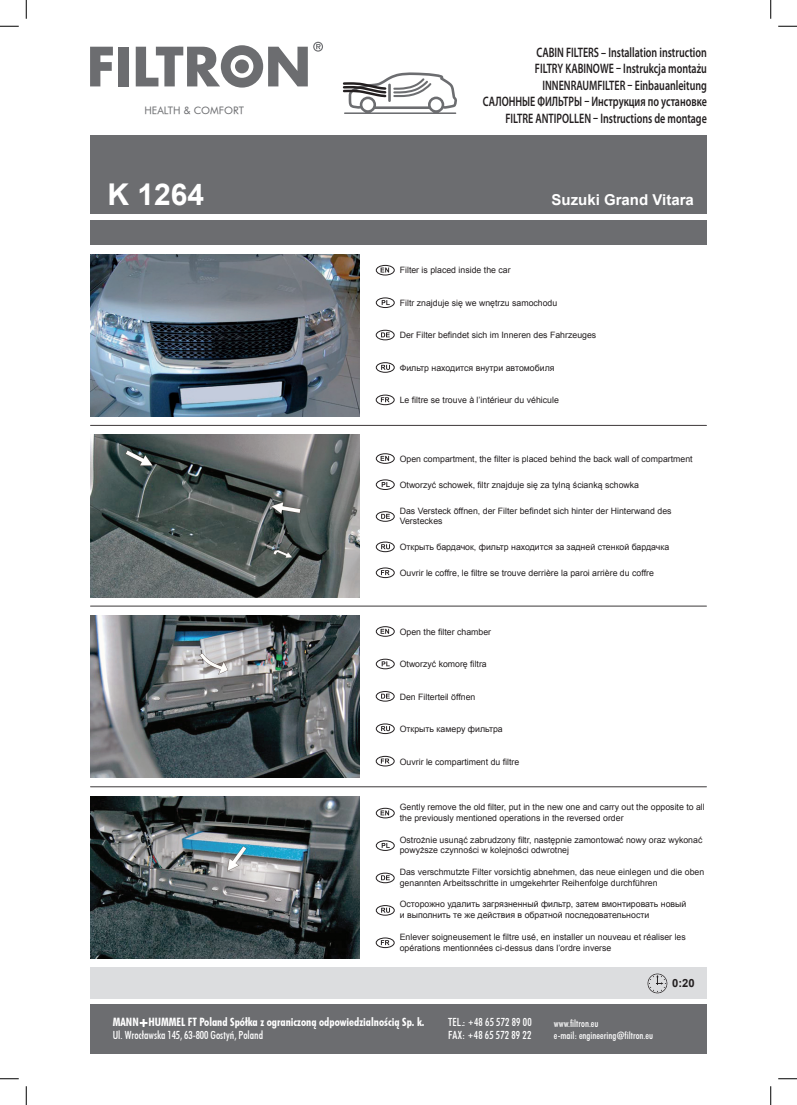
<style>
.page{position:relative;width:797px;height:1105px;background:#fff}
.page>*{position:absolute;margin:0;border:0;box-sizing:border-box;transform-origin:0 0}
.t1{font:700 30px "Arial";color:#fff}
.t2{font:700 15px "Arial";color:#fff}
.t3{font:600 13.75px/16.5px "Myriad Pro";color:#231f20;text-align:right;scale:.73 1}
.t4{font:11.5px "Futura Bd Cn AT";color:#fff}
.t5{font:11.25px/12.5px "Futura Md Cn AT";letter-spacing:.005em;color:#fff}
.t6{font:700 11.25px "Arial";color:#231f20}
.t7{font:10.38px "Futura Bk AT";color:#6c6d70}
.t8{font:10px/12.5px "Futura Md Cn AT";color:#fff}
.t9{font:8.75px/10.9px "Arial";color:#231f20}
.s1{font-family:"Futura Black AT";font-size:7.5px}
.s2{font-family:"Futura X Blk Cn AT";font-size:8.75px}
</style>
<div class="page">
<div style="left:90px;top:967px;width:617px;height:32px;background:#dcdddf"></div>
<div style="left:90px;top:1004px;width:617px;height:50px;background:#6c6d70"></div>
<svg style="left:140px;top:1019px;width:8px;height:8px"></svg>
<svg style="left:90px;top:47px;width:23px;height:39px"></svg>
<div style="left:119px;top:47px;width:10px;height:39px;background:#6c6d70"></div>
<svg style="left:136px;top:42px;width:187px;height:46px"></svg>
<div style="left:90px;top:135px;width:617px;height:79px;background:#6c6d70"></div>
<div style="left:90px;top:220px;width:617px;height:25px;background:#6c6d70"></div>
<svg style="left:343px;top:72px;width:114px;height:42px"></svg>
<hr style="left:90px;top:425px;width:617px;height:1px;background:#231f20">
<hr style="left:90px;top:606px;width:617px;height:1px;background:#231f20">
<hr style="left:90px;top:786px;width:617px;height:1px;background:#231f20">
<svg style="left:647px;top:974px;width:20px;height:19px"></svg>
<svg style="left:380px;top:268px;width:9px;height:4px"></svg>
<div style="left:376px;top:265px;width:18px;height:10px;border:1px solid #231f20;border-radius:50%"></div>
<svg style="left:381px;top:300px;width:9px;height:5px"></svg>
<div style="left:376px;top:298px;width:18px;height:10px;border:1px solid #231f20;border-radius:50%"></div>
<svg style="left:381px;top:332px;width:9px;height:5px"></svg>
<div style="left:376px;top:330px;width:18px;height:10px;border:1px solid #231f20;border-radius:50%"></div>
<svg style="left:381px;top:365px;width:9px;height:5px"></svg>
<div style="left:376px;top:362px;width:18px;height:11px;border:1px solid #231f20;border-radius:50%"></div>
<svg style="left:381px;top:397px;width:8px;height:5px"></svg>
<div style="left:376px;top:395px;width:18px;height:10px;border:1px solid #231f20;border-radius:50%"></div>
<svg style="left:380px;top:456px;width:9px;height:5px"></svg>
<div style="left:376px;top:453px;width:18px;height:11px;border:1px solid #231f20;border-radius:50%"></div>
<svg style="left:381px;top:482px;width:9px;height:5px"></svg>
<div style="left:376px;top:479px;width:18px;height:11px;border:1px solid #231f20;border-radius:50%"></div>
<svg style="left:381px;top:514px;width:9px;height:5px"></svg>
<div style="left:376px;top:511px;width:18px;height:11px;border:1px solid #231f20;border-radius:50%"></div>
<svg style="left:381px;top:544px;width:9px;height:5px"></svg>
<div style="left:376px;top:542px;width:18px;height:10px;border:1px solid #231f20;border-radius:50%"></div>
<svg style="left:381px;top:570px;width:8px;height:5px"></svg>
<div style="left:376px;top:568px;width:18px;height:10px;border:1px solid #231f20;border-radius:50%"></div>
<svg style="left:380px;top:629px;width:9px;height:5px"></svg>
<div style="left:376px;top:626px;width:18px;height:11px;border:1px solid #231f20;border-radius:50%"></div>
<svg style="left:381px;top:661px;width:9px;height:5px"></svg>
<div style="left:376px;top:659px;width:18px;height:10px;border:1px solid #231f20;border-radius:50%"></div>
<svg style="left:381px;top:694px;width:9px;height:5px"></svg>
<div style="left:376px;top:691px;width:18px;height:10px;border:1px solid #231f20;border-radius:50%"></div>
<svg style="left:381px;top:726px;width:9px;height:5px"></svg>
<div style="left:376px;top:723px;width:18px;height:11px;border:1px solid #231f20;border-radius:50%"></div>
<svg style="left:381px;top:758px;width:8px;height:5px"></svg>
<div style="left:376px;top:756px;width:18px;height:10px;border:1px solid #231f20;border-radius:50%"></div>
<svg style="left:380px;top:810px;width:9px;height:5px"></svg>
<div style="left:376px;top:808px;width:18px;height:10px;border:1px solid #231f20;border-radius:50%"></div>
<svg style="left:381px;top:843px;width:9px;height:5px"></svg>
<div style="left:376px;top:840px;width:18px;height:11px;border:1px solid #231f20;border-radius:50%"></div>
<svg style="left:381px;top:875px;width:9px;height:5px"></svg>
<div style="left:376px;top:873px;width:18px;height:10px;border:1px solid #231f20;border-radius:50%"></div>
<svg style="left:381px;top:908px;width:9px;height:5px"></svg>
<div style="left:376px;top:905px;width:18px;height:10px;border:1px solid #231f20;border-radius:50%"></div>
<svg style="left:381px;top:940px;width:8px;height:5px"></svg>
<div style="left:376px;top:937px;width:18px;height:11px;border:1px solid #231f20;border-radius:50%"></div>
<img style="left:90px;top:254px;width:269px;height:163px">
<img style="left:90px;top:434px;width:269px;height:163px">
<img style="left:90px;top:615px;width:269px;height:163px">
<img style="left:90px;top:796px;width:269px;height:163px">
<svg style="left:0;top:25px;width:19px;height:2px"></svg>
<svg style="left:778px;top:25px;width:19px;height:2px"></svg>
<svg style="left:0;top:1078px;width:19px;height:1px"></svg>
<svg style="left:778px;top:1078px;width:19px;height:1px"></svg>
<svg style="left:25px;top:0;width:2px;height:19px"></svg>
<svg style="left:25px;top:1086px;width:2px;height:19px"></svg>
<svg style="left:770px;top:0;width:1px;height:19px"></svg>
<svg style="left:770px;top:1086px;width:1px;height:19px"></svg>
<p class="t7" style="left:144px;top:104px;width:101px">HEALTH &amp; COMFORT</p>
<h3 class="t3" style="left:483px;top:43px;width:308px">CABIN FILTERS – Installation instruction<br>FILTRY KABINOWE – Instrukcja montażu INNENRAUMFILTER – Einbauanleitung<br>САЛОННЫЕ ФИЛЬТРЫ – Инструкция по установке FILTRE ANTIPOLLEN – Instructions de montage</h3>
<h1 class="t1" style="left:107px;top:174px;width:98px">K 1264</h1>
<h2 class="t2" style="left:551px;top:190px;width:144px">Suzuki Grand Vitara</h2>
<p class="t9" style="left:400px;top:265px;width:112px">Filter is placed inside the car</p>
<p class="t9" style="left:400px;top:297px;width:159px">Filtr znajduje się we wnętrzu samochodu</p>
<p class="t9" style="left:400px;top:330px;width:198px">Der Filter befindet sich im Inneren des Fahrzeuges</p>
<p class="t9" style="left:400px;top:362px;width:156px">Фильтр находится внутри автомобиля</p>
<p class="t9" style="left:400px;top:395px;width:161px">Le filtre se trouve à l’intérieur du véhicule</p>
<p class="t9" style="left:400px;top:453px;width:294px">Open compartment, the filter is placed behind the back wall of compartment</p>
<p class="t9" style="left:400px;top:479px;width:241px">Otworzyć schowek, filtr znajduje się za tylną ścianką schowka</p>
<p class="t9" style="left:400px;top:505px;width:273px">Das Versteck öffnen, der Filter befindet sich hinter der Hinterwand des<br>Versteckes</p>
<p class="t9" style="left:400px;top:542px;width:271px">Открыть бардачок, фильтр находится за задней стенкой бардачка</p>
<p class="t9" style="left:400px;top:567px;width:256px">Ouvrir le coffre, le filtre se trouve derrière la paroi arrière du coffre</p>
<p class="t9" style="left:400px;top:626px;width:93px">Open the filter chamber</p>
<p class="t9" style="left:400px;top:659px;width:89px">Otworzyć komorę filtra</p>
<p class="t9" style="left:400px;top:691px;width:77px">Den Filterteil öffnen</p>
<p class="t9" style="left:400px;top:724px;width:104px">Открыть камеру фильтра</p>
<p class="t9" style="left:400px;top:756px;width:121px">Ouvrir le compartiment du filtre</p>
<p class="t9" style="left:400px;top:802px;width:306px">Gently remove the old filter, put in the new one and carry out the opposite to all the previously mentioned operations in the reversed order</p>
<p class="t9" style="left:400px;top:834px;width:304px">Ostrożnie usunąć zabrudzony filtr, następnie zamontować nowy oraz wykonać powyższe czynności w kolejności odwrotnej</p>
<p class="t9" style="left:400px;top:866px;width:306px">Das verschmutzte Filter vorsichtig abnehmen, das neue einlegen und die oben genannten Arbeitsschritte in umgekehrter Reihenfolge durchführen</p>
<p class="t9" style="left:400px;top:899px;width:288px">Осторожно удалить загрязненный фильтр, затем вмонтировать новый и выполнить те же действия в обратной последовательности</p>
<p class="t9" style="left:400px;top:931px;width:287px">Enlever soigneusement le filtre usé, en installer un nouveau et réaliser les opérations mentionnées ci-dessus dans l’ordre inverse</p>
<h3 class="t4" style="left:113px;top:1016px;width:313px">MANN+HUMMEL FT Poland Spółka z ograniczoną odpowiedzialnością Sp. k.</h3>
<p class="t5" style="left:113px;top:1029px;width:152px">Ul. Wrocławska 145, 63-800 Gostyń, Poland</p>
<p class="t5" style="left:448px;top:1016px;width:85px">TEL.: <span class="s1">+</span>48 65 572 89 00<br>FAX: <span class="s1">+</span>48 65 572 89 22</p>
<p class="t8" style="left:554px;top:1017px;width:101px">www.filtron.eu<br>e-mail: engineering<span class="s2">@</span>filtron.eu</p>
<p class="t6" style="left:672px;top:976px;width:24px">0:20</p>
</div>
